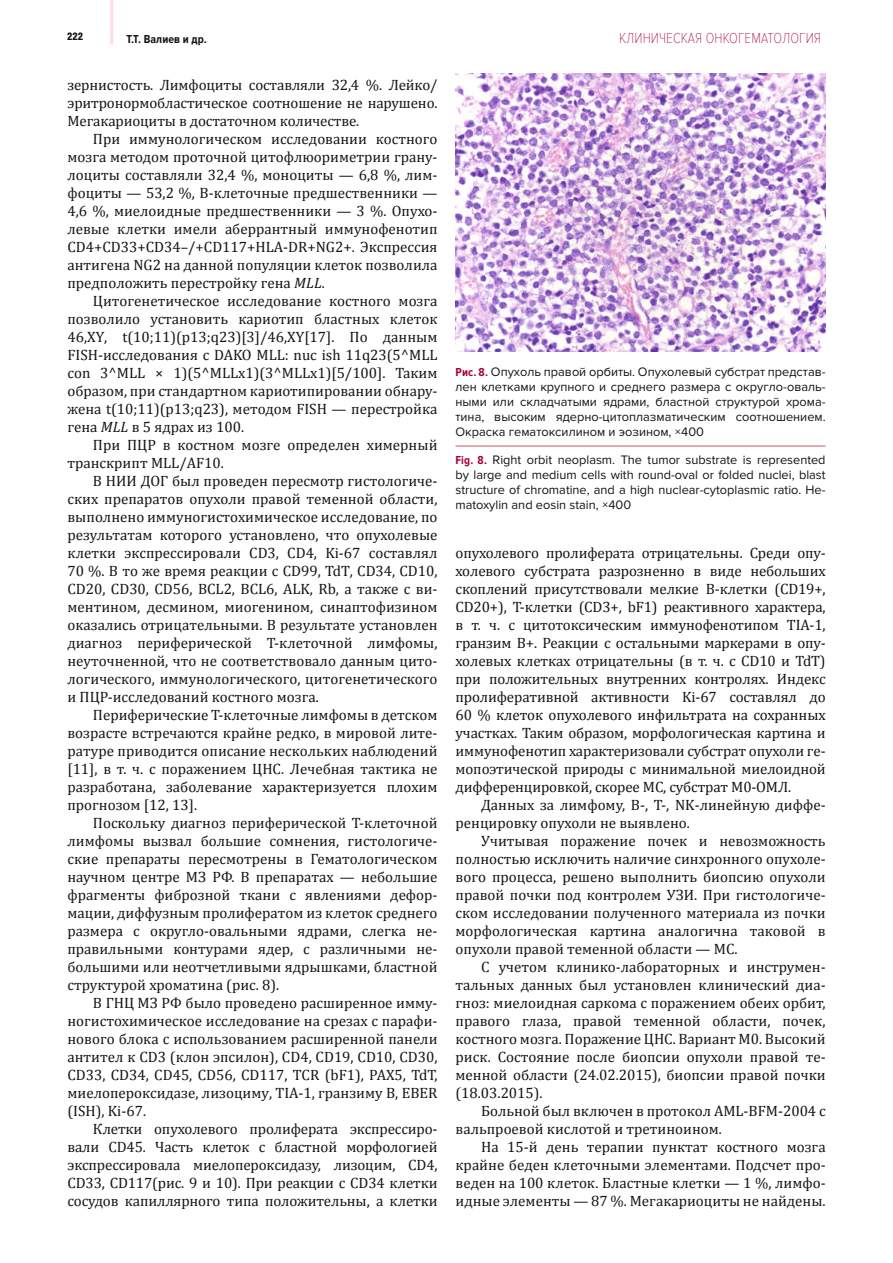
<style>
.page{position:relative;width:893px;height:1263px;background:#fff}
.page>*{position:absolute;margin:0;border:0;box-sizing:border-box;transform-origin:0 0}
.t1{font:15px/18px "Cambria";color:#131413;text-align:justify}
.t2{font:100 15px "Proxima Nova Cond";letter-spacing:.005em;color:#aa0038}
.t3{font:12.75px/15px "Proxima Nova";color:#131413;text-align:justify}
.t4{font:700 12px "Proxima Nova Cond";letter-spacing:.005em;color:#131413}
.t5{font:900 10.5px "Helios Cond";color:#131413}
.s1{font-style:italic}
.s2{font-family:"Proxima Nova Cond";font-weight:700;font-size:12px;color:#aa0038}
</style>
<div class="page">
<hr style="left:110px;top:0;width:3px;height:44px;background:#ffdbe6">
<img style="left:455px;top:74px;width:371px;height:277px">
<hr style="left:455px;top:445px;width:371px;height:2px;background:#db8e94">
<p class="t5" style="left:67px;top:32px;width:17px">222</p>
<p class="t4" style="left:126px;top:35px;width:82px">Т.Т. Валиев и др.</p>
<p class="t2" style="left:619px;top:33px;width:203px">КЛИНИЧЕСКАЯ ОНКОГЕМАТОЛОГИЯ</p>
<p class="t1" style="left:67px;top:76px;width:372px">зернистость. Лимфоциты составляли 32,4 %. Лейко/ эритронормобластическое соотношение не нарушено.<br>Мегакариоциты в достаточном количестве.</p>
<p class="t1" style="left:67px;top:130px;width:372px;text-indent:26px">При иммунологическом исследовании костного мозга методом проточной цитофлюориметрии грану&shy;лоциты составляли 32,4 %, моноциты — 6,8 %, лим&shy;фоциты — 53,2 %, В-клеточные предшественники — 4,6 %, миелоидные предшественники — 3 %. Опухо&shy;левые клетки имели аберрантный иммунофенотип CD4+CD33+CD34–/+CD117+HLA-DR+NG2+. Экспрессия антигена NG2 на данной популяции клеток позволила предположить перестройку гена <span class="s1">MLL</span>.</p>
<p class="t1" style="left:67px;top:292px;width:372px;text-indent:26px">Цитогенетическое исследование костного мозга позволило установить кариотип бластных клеток 46,XY, t(10;11)(p13;q23)[3]/46,XY[17]. По данным FISH-исследования с DAKO MLL: nuc ish 11q23(5^MLL con 3^MLL × 1)(5^MLLx1)(3^MLLx1)[5/100]. Таким образом, при стандартном кариотипировании обнару&shy;жена t(10;11)(p13;q23), методом FISH — перестройка гена <span class="s1">MLL</span> в 5 ядрах из 100.</p>
<p class="t1" style="left:67px;top:436px;width:372px;text-indent:26px">При ПЦР в костном мозге определен химерный транскрипт MLL/AF10.</p>
<p class="t1" style="left:67px;top:472px;width:372px;text-indent:26px">В НИИ ДОГ был проведен пересмотр гистологиче&shy;ских препаратов опухоли правой теменной области, выполнено иммуногистохимическое исследование, по результатам которого установлено, что опухолевые клетки экспрессировали CD3, CD4, Ki-67 составлял 70 %. В то же время реакции с CD99, TdT, CD34, CD10, CD20, CD30, CD56, BCL2, BCL6, ALK, Rb, а также с ви&shy;ментином, десмином, миогенином, синаптофизином оказались отрицательными. В результате установлен диагноз периферической Т-клеточной лимфомы, неуточненной, что не соответствовало данным цито&shy;логического, иммунологического, цитогенетического и ПЦР-исследований костного мозга.</p>
<p class="t1" style="left:67px;top:706px;width:372px;text-indent:26px">Периферические Т-клеточные лимфомы в детском возрасте встречаются крайне редко, в мировой лите&shy;ратуре приводится описание нескольких наблюдений [11], в т. ч. с поражением ЦНС. Лечебная тактика не разработана, заболевание характеризуется плохим прогнозом [12, 13].</p>
<p class="t1" style="left:67px;top:814px;width:372px;text-indent:26px">Поскольку диагноз периферической Т-клеточной лимфомы вызвал большие сомнения, гистологиче&shy;ские препараты пересмотрены в Гематологическом научном центре МЗ РФ. В препаратах — небольшие фрагменты фиброзной ткани с явлениями дефор&shy;мации, диффузным пролифератом из клеток среднего размера с округло-овальными ядрами, слегка не&shy;правильными контурами ядер, с различными не&shy;большими или неотчетливыми ядрышками, бластной структурой хроматина (рис. 8).</p>
<p class="t1" style="left:67px;top:994px;width:372px;text-indent:26px">В ГНЦ МЗ РФ было проведено расширенное имму&shy;ногистохимическое исследование на срезах с парафи&shy;нового блока с использованием расширенной панели антител к CD3 (клон эпсилон), CD4, CD19, CD10, CD30, CD33, CD34, CD45, CD56, CD117, TCR (bF1), PAX5, TdT, миелопероксидазе, лизоциму, TIA-1, гранзиму B, EBER (ISH), Ki-67.</p>
<p class="t1" style="left:67px;top:1120px;width:372px;text-indent:26px">Клетки опухолевого пролиферата экспрессиро&shy;вали CD45. Часть клеток с бластной морфологией экспрессировала миелопероксидазу, лизоцим, CD4, CD33, CD117(рис. 9 и 10). При реакции с CD34 клетки сосудов капиллярного типа положительны, а клетки</p>
<p class="t3" style="left:455px;top:365px;width:372px"><span class="s2">Рис. 8.</span> Опухоль правой орбиты. Опухолевый субстрат представ&shy;лен клетками крупного и среднего размера с округло-оваль&shy;ными или складчатыми ядрами, бластной структурой хрома&shy;тина, высоким ядерно-цитоплазматическим соотношением.<br>Окраска гематоксилином и эозином, ×400</p>
<p class="t3" style="left:455px;top:453px;width:372px"><span class="s2">Fig. 8.</span> Right orbit neoplasm. The tumor substrate is represented by large and medium cells with round-oval or folded nuclei, blast structure of chromatine, and a high nuclear-cytoplasmic ratio. He&shy;matoxylin and eosin stain, ×400</p>
<p class="t1" style="left:456px;top:544px;width:372px">опухолевого пролиферата отрицательны. Среди опу&shy;холевого субстрата разрозненно в виде небольших скоплений присутствовали мелкие В-клетки (CD19+, CD20+), Т-клетки (CD3+, bF1) реактивного характера, в т. ч. с цитотоксическим иммунофенотипом TIA-1, гранзим B+. Реакции с остальными маркерами в опу&shy;холевых клетках отрицательны (в т. ч. с CD10 и TdT) при положительных внутренних контролях. Индекс пролиферативной активности Ki-67 составлял до 60 % клеток опухолевого инфильтрата на сохранных участках. Таким образом, морфологическая картина и иммунофенотип характеризовали субстрат опухоли ге&shy;мопоэтической природы с минимальной миелоидной дифференцировкой, скорее МС, субстрат М0-ОМЛ.</p>
<p class="t1" style="left:456px;top:796px;width:372px;text-indent:26px">Данных за лимфому, В-, Т-, NK-линейную диффе&shy;ренцировку опухоли не выявлено.</p>
<p class="t1" style="left:456px;top:832px;width:372px;text-indent:26px">Учитывая поражение почек и невозможность полностью исключить наличие синхронного опухоле&shy;вого процесса, решено выполнить биопсию опухоли правой почки под контролем УЗИ. При гистологиче&shy;ском исследовании полученного материала из почки морфологическая картина аналогична таковой в опухоли правой теменной области — МС.</p>
<p class="t1" style="left:456px;top:958px;width:372px;text-indent:26px">С учетом клинико-лабораторных и инструмен&shy;тальных данных был установлен клинический диа&shy;гноз: миелоидная саркома с поражением обеих орбит, правого глаза, правой теменной области, почек, костного мозга. Поражение ЦНС. Вариант М0. Высокий риск. Состояние после биопсии опухоли правой те&shy;менной области (24.02.2015), биопсии правой почки (18.03.2015).</p>
<p class="t1" style="left:456px;top:1102px;width:372px;text-indent:26px">Больной был включен в протокол AML-BFM-2004 с вальпроевой кислотой и третиноином.</p>
<p class="t1" style="left:456px;top:1138px;width:372px;text-indent:26px">На 15-й день терапии пунктат костного мозга крайне беден клеточными элементами. Подсчет про&shy;веден на 100 клеток. Бластные клетки — 1 %, лимфо&shy;идные элементы — 87 %. Мегакариоциты не найдены.</p>
</div>
